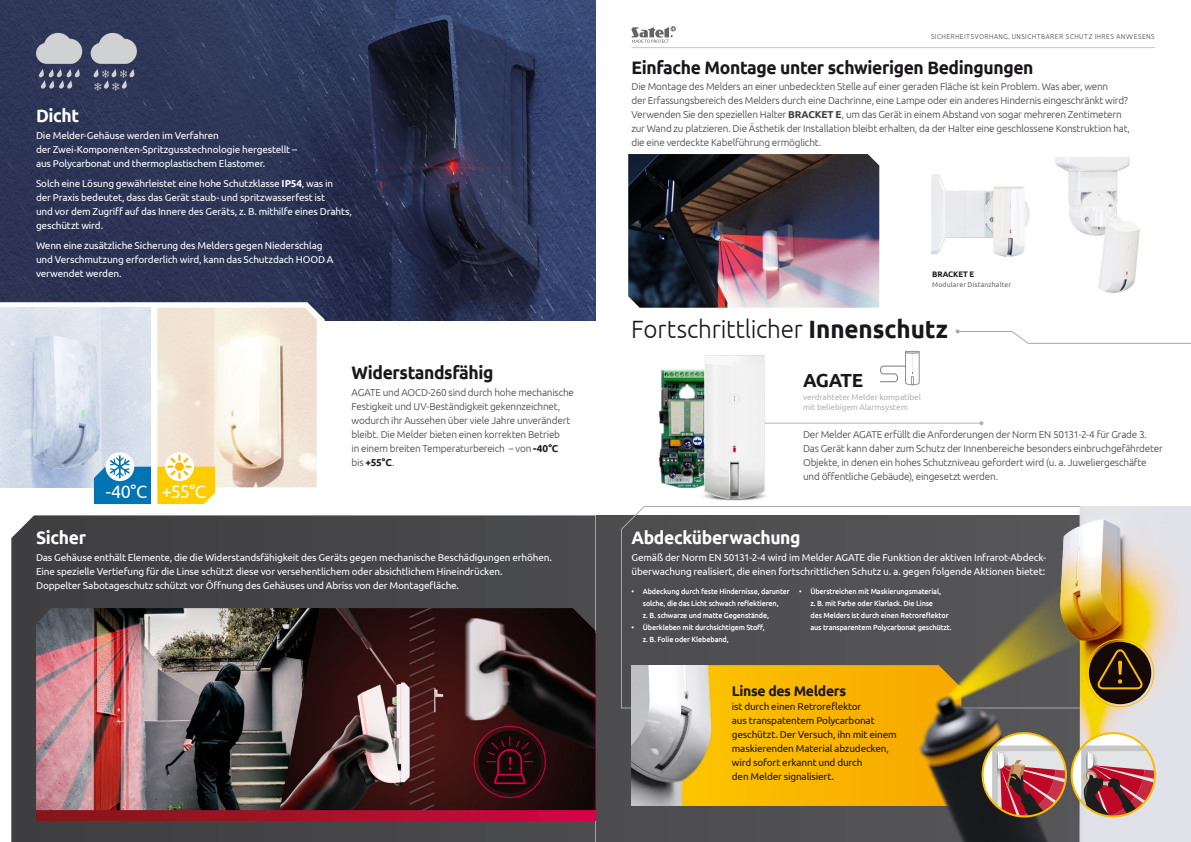
<style>
.page{position:relative;width:1191px;height:842px;background:#fff}
.page>*{position:absolute;margin:0;border:0;box-sizing:border-box;transform-origin:0 0}
.t1{font:300 25px "Ubuntu";letter-spacing:-.005em;color:#1a171c}
.t2{font:700 18.9px "Ubuntu";letter-spacing:-.04em;color:#1a171c}
.t3{font:700 18px "Ubuntu";letter-spacing:-.02em;color:#1a171c}
.t4{font:700 18px "Ubuntu";letter-spacing:-.02em;color:#fff}
.t5{font:18px "Ubuntu";color:#fff}
.t6{font:700 14px "Ubuntu";letter-spacing:-.025em;color:#1a171c}
.t7{font:300 10px/14px "Ubuntu";letter-spacing:-.02em;color:#3e3e40}
.t8{font:10px/14px "Ubuntu";letter-spacing:-.015em;color:#fff}
.t9{font:10px/14px "Ubuntu";letter-spacing:-.02em;color:#1a171c}
.t10{font:8.2px/9.9px "Ubuntu";letter-spacing:-.01em;color:#b1b3b4}
.t11{font:300 8px "Vision";letter-spacing:.015em;color:#4c4c4e}
.t12{font:700 8px "Ubuntu";letter-spacing:-.01em;color:#1a171c}
.t13{font:500 7.5px/12px "Ubuntu";letter-spacing:-.02em;color:#fff}
.t14{font:7px "Ubuntu";letter-spacing:.02em;color:#646567}
.s1{font-weight:700}
.s2{font-weight:700;color:#1a171c}
</style>
<div class="page">
<img style="left:628px;top:154px;width:251px;height:154px">
<div style="left:595px;top:515px;width:564px;height:327px;background:#4d4d4f"></div>
<svg style="left:621px;top:506px;width:570px;height:203px"></svg>
<img style="left:595px;top:631px;width:1px;height:179px">
<svg style="left:900px;top:665px;width:10px;height:141px"></svg>
<img style="left:631px;top:665px;width:269px;height:141px">
<img style="left:910px;top:507px;width:281px;height:335px">
<svg style="left:982px;top:733px;width:84px;height:83px"></svg>
<svg style="left:997px;top:737px;width:22px;height:8px"></svg>
<svg style="left:992px;top:745px;width:74px;height:71px;background:#b07475"></svg>
<div style="left:981px;top:732px;width:86px;height:85px;border:2px solid #fabb00;border-radius:50%"></div>
<svg style="left:1071px;top:733px;width:84px;height:83px"></svg>
<svg style="left:1086px;top:736px;width:22px;height:9px"></svg>
<svg style="left:1081px;top:745px;width:74px;height:71px;background:#b47b7e"></svg>
<div style="left:1070px;top:732px;width:86px;height:85px;border:2px solid #fabb00;border-radius:50%"></div>
<img style="left:931px;top:174px;width:99px;height:83px">
<img style="left:1055px;top:157px;width:85px;height:136px">
<img style="left:659px;top:369px;width:13px;height:117px">
<hr style="left:719px;top:423px;width:262px;height:1px;background:#b1b3b4">
<svg style="left:979px;top:421px;width:4px;height:4px"></svg>
<img style="left:672px;top:355px;width:123px;height:173px">
<svg style="left:880px;top:351px;width:39px;height:34px"></svg>
<svg style="left:631px;top:26px;width:45px;height:17px"></svg>
<hr style="left:631px;top:47px;width:524px;height:1px;background:#c6c7c9">
<svg style="left:955px;top:329px;width:236px;height:15px"></svg>
<div style="left:1089px;top:642px;width:62px;height:62px;background:#150908;border-radius:50%"></div>
<svg style="left:1094px;top:649px;width:49px;height:41px"></svg>
<div style="left:1085px;top:639px;width:69px;height:68px;border:1px solid #fabb00;border-radius:50%"></div>
<img style="left:0;top:0;width:595px;height:320px">
<svg style="left:91px;top:31px;width:46px;height:60px;background:#7a8092"></svg>
<svg style="left:36px;top:31px;width:46px;height:58px;background:#7e8394"></svg>
<div style="left:11px;top:515px;width:584px;height:327px;background:#444446"></div>
<svg style="left:36px;top:810px;width:559px;height:10px;background:#a70f2b"></svg>
<svg style="left:0;top:292px;width:330px;height:228px"></svg>
<img style="left:0;top:308px;width:317px;height:180px">
<div style="left:152px;top:308px;width:5px;height:203px;background:#fff"></div>
<svg style="left:165px;top:452px;width:29px;height:29px"></svg>
<svg style="left:105px;top:452px;width:29px;height:29px"></svg>
<img style="left:319px;top:608px;width:276px;height:202px">
<img style="left:36px;top:608px;width:283px;height:202px">
<svg style="left:94px;top:454px;width:121px;height:50px"></svg>
<div style="left:478px;top:731px;width:63px;height:62px;background:#150908;border-radius:50%"></div>
<div style="left:473px;top:726px;width:73px;height:72px;border:1px solid #d90048;border-radius:50%"></div>
<svg style="left:486px;top:736px;width:48px;height:49px"></svg>
<h3 class="t4" style="left:36px;top:105px;width:45px">Dicht</h3>
<p class="t8" style="left:36px;top:128px;width:262px">Die Melder-Gehäuse werden im Verfahren<br>der Zwei-Komponenten-Spritzgusstechnologie hergestellt – aus Polycarbonat und thermoplastischem Elastomer.</p>
<p class="t8" style="left:36px;top:176px;width:317px">Solch eine Lösung gewährleistet eine hohe Schutzklasse <span class="s1">IP54</span>, was in<br>der Praxis bedeutet, dass das Gerät staub- und spritzwasserfest ist<br>und vor dem Zugriff auf das Innere des Geräts, z. B. mithilfe eines Drahts, geschützt wird.</p>
<p class="t8" style="left:36px;top:238px;width:299px">Wenn eine zusätzliche Sicherung des Melders gegen Niederschlag und Verschmutzung erforderlich wird, kann das Schutzdach HOOD A verwendet werden.</p>
<h3 class="t5" style="left:106px;top:481px;width:102px">-40°C +55°C</h3>
<h3 class="t3" style="left:351px;top:362px;width:143px">Widerstandsfähig</h3>
<p class="t7" style="left:351px;top:385px;width:224px">AGATE und AOCD-260 sind durch hohe mechanische Festigkeit und UV-Beständigkeit gekennzeichnet, wodurch ihr Aussehen über viele Jahre unverändert bleibt. Die Melder bieten einen korrekten Betrieb<br>in einem breiten Temperaturbereich – von <span class="s2">-40°C<br></span>bis <span class="s2">+55°C</span>.</p>
<h3 class="t4" style="left:36px;top:527px;width:52px">Sicher</h3>
<p class="t8" style="left:36px;top:550px;width:517px">Das Gehäuse enthält Elemente, die die Widerstandsfähigkeit des Geräts gegen mechanische Beschädigungen erhöhen.<br>Eine spezielle Vertiefung für die Linse schützt diese vor versehentlichem oder absichtlichem Hineindrücken.<br>Doppelter Sabotageschutz schützt vor Öffnung des Gehäuses und Abriss von der Montagefläche.</p>
<p class="t11" style="left:930px;top:32px;width:226px">SICHERHEITSVORHANG, UNSICHTBARER SCHUTZ IHRES ANWESENS</p>
<h3 class="t3" style="left:631px;top:56px;width:403px">Einfache Montage unter schwierigen Bedingungen</h3>
<p class="t7" style="left:631px;top:80px;width:500px">Die Montage des Melders an einer unbedeckten Stelle auf einer geraden Fläche ist kein Problem. Was aber, wenn<br>der Erfassungsbereich des Melders durch eine Dachrinne, eine Lampe oder ein anderes Hindernis eingeschränkt wird?<br>Verwenden Sie den speziellen Halter <span class="s1">BRACKET E</span>, um das Gerät in einem Abstand von sogar mehreren Zentimetern zur Wand zu platzieren. Die Ästhetik der Installation bleibt erhalten, da der Halter eine geschlossene Konstruktion hat, die eine verdeckte Kabelführung ermöglicht.</p>
<p class="t12" style="left:932px;top:269px;width:44px">BRACKET E</p>
<p class="t14" style="left:932px;top:281px;width:81px">Modularer Distanzhalter</p>
<h1 class="t1" style="left:631px;top:314px;width:318px">Fortschrittlicher <span class="s1">Innenschutz</span></h1>
<h2 class="t2" style="left:803px;top:369px;width:61px">AGATE</h2>
<p class="t10" style="left:803px;top:392px;width:119px">verdrahteter Melder kompatibel mit beliebigem Alarmsystem</p>
<p class="t7" style="left:803px;top:427px;width:361px">Der Melder AGATE erfüllt die Anforderungen der Norm EN 50131-2-4 für Grade 3.<br>Das Gerät kann daher zum Schutz der Innenbereiche besonders einbruchgefährdeter Objekte, in denen ein hohes Schutzniveau gefordert wird (u. a. Juweliergeschäfte und öffentliche Gebäude), eingesetzt werden.</p>
<h3 class="t4" style="left:631px;top:527px;width:171px">Abdecküberwachung</h3>
<p class="t8" style="left:631px;top:550px;width:416px">Gemäß der Norm EN 50131-2-4 wird im Melder AGATE die Funktion der aktiven Infrarot-Abdeck&shy;überwachung realisiert, die einen fortschrittlichen Schutz u. a. gegen folgende Aktionen bietet:</p>
<p class="t13" style="left:643px;top:585px;width:148px;text-indent:-11px">• Abdeckung durch feste Hindernisse, darunter solche, die das Licht schwach reflektieren,<br>z. B. schwarze und matte Gegenstände,</p>
<p class="t13" style="left:643px;top:621px;width:123px;text-indent:-11px">• Überkleben mit durchsichtigem Stoff, z. B. Folie oder Klebeband,</p>
<p class="t13" style="left:810px;top:585px;width:143px;text-indent:-11px">• Überstreichen mit Maskierungsmaterial,<br>z. B. mit Farbe oder Klarlack. Die Linse<br>des Melders ist durch einen Retroreflektor aus transparentem Polycarbonat geschützt.</p>
<h3 class="t6" style="left:732px;top:682px;width:116px">Linse des Melders</h3>
<p class="t9" style="left:732px;top:699px;width:166px">ist durch einen Retroreflektor<br>aus transpatentem Polycarbonat geschützt. Der Versuch, ihn mit einem maskierenden Material abzudecken, wird sofort erkannt und durch<br>den Melder signalisiert.</p>
</div>
